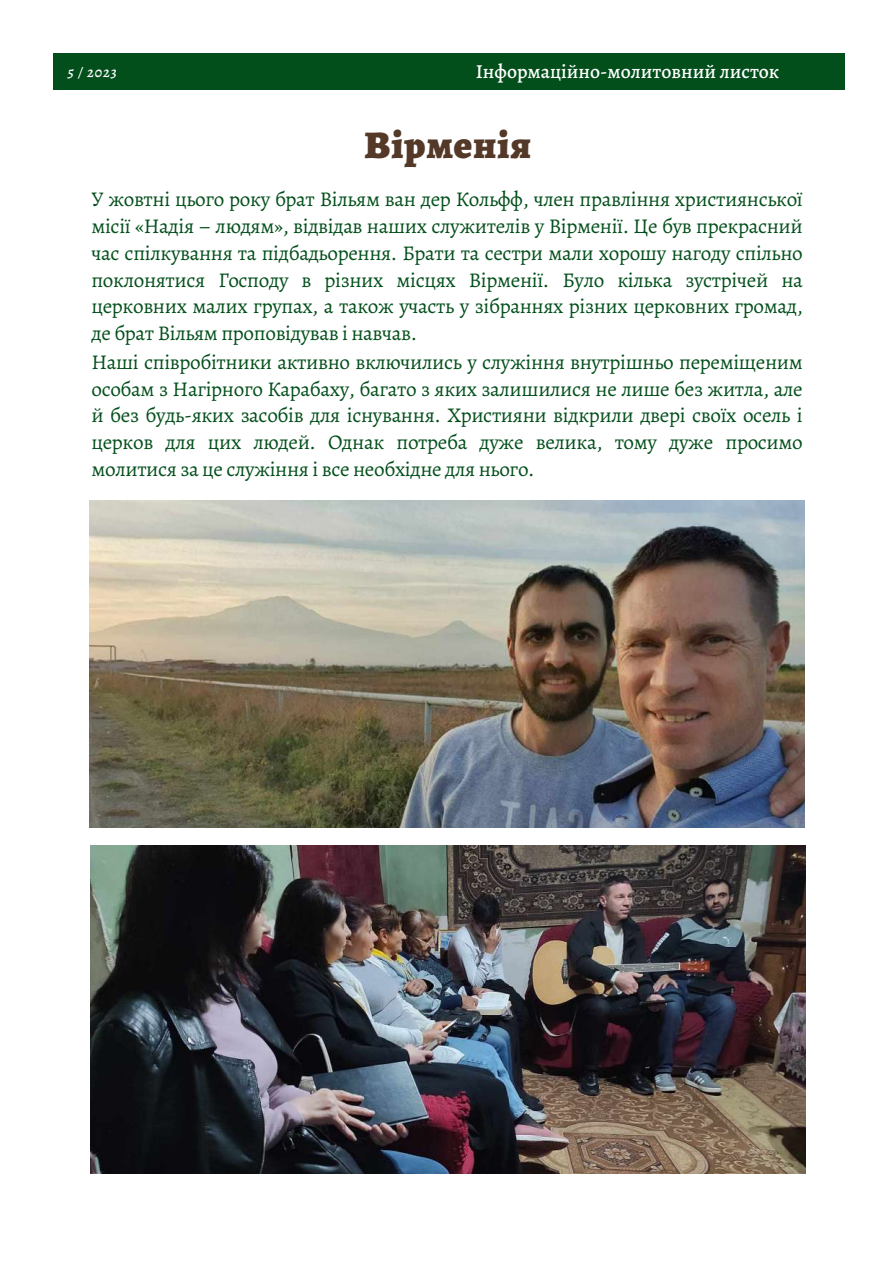
<style>
.page{position:relative;width:893px;height:1264px;background:#fff}
.page>*{position:absolute;margin:0;border:0;box-sizing:border-box;transform-origin:0 0}
.t1{font:900 39px "Alegreya";letter-spacing:.025em;color:#543928}
.t2{font:21px/26.7px "Alegreya";letter-spacing:-.02em;color:#034f1b;text-align:justify}
.t3{font:500 19.8px "Alegreya";color:#fff}
.t4{font:italic 500 14.85px "Alegreya";color:#fff}
</style>
<div class="page">
<div style="left:54px;top:54px;width:790px;height:36px;background:#034f1b"></div>
<img style="left:89px;top:501px;width:715px;height:326px">
<img style="left:90px;top:845px;width:715px;height:328px">
<p class="t4" style="left:68px;top:62px;width:50px">5 / 2023</p>
<p class="t3" style="left:475px;top:58px;width:305px">Інформаційно-молитовний листок</p>
<h1 class="t1" style="left:364px;top:118px;width:168px">Вірменія</h1>
<p class="t2" style="left:91px;top:186px;width:712px">У жовтні цього року брат Вільям ван дер Кольфф, член правління християнської місії «Надія – людям», відвідав наших служителів у Вірменії. Це був прекрасний час спілкування та підбадьорення. Брати та сестри мали хорошу нагоду спільно поклонятися Господу в різних місцях Вірменії. Було кілька зустрічей на церковних малих групах, а також участь у зібраннях різних церковних громад, де брат Вільям проповідував і навчав.</p>
<p class="t2" style="left:91px;top:348px;width:712px">Наші співробітники активно включились у служіння внутрішньо переміщеним особам з Нагірного Карабаху, багато з яких залишилися не лише без житла, але й без будь-яких засобів для існування. Християни відкрили двері своїх осель і церков для цих людей. Однак потреба дуже велика, тому дуже просимо молитися за це служіння і все необхідне для нього.</p>
</div>
